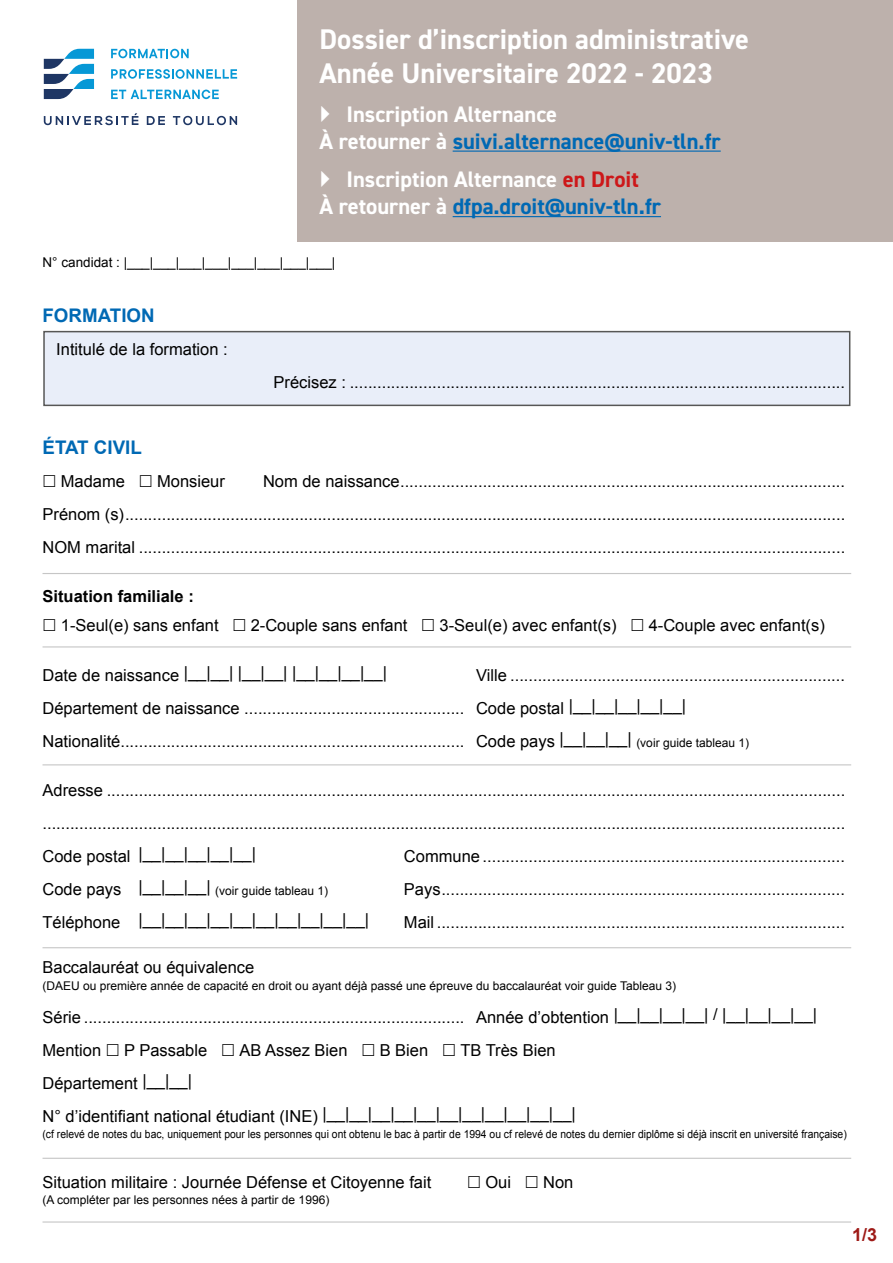
<style>
.page{position:relative;width:893px;height:1263px;background:#fff}
.page>*{position:absolute;margin:0;border:0;box-sizing:border-box;transform-origin:0 0}
.t1{font:700 28.5px/34.2px "DIN2014";color:#fff}
.t2{font:700 22.5px/27px "DIN2014";color:#fff}
.t3{font:700 18.75px "Arial";color:#0069b4}
.t4{font:700 18px "Arial";color:#9e1a17}
.t5{font:16.5px/33px "Arial";color:#000}
.t6{font:700 16.5px "Arial";color:#000}
.t7{font:13.5px "Arial";color:#000}
.t8{font:12px "Arial";color:#000}
.t9{font:11.25px "Arial";color:#000;scale:.92 1}
.s1{color:#0069b4}
.s2{color:#cd1719}
.s3{font-size:12px}
.s4{font-size:16.5px}
</style>
<div class="page">
<div style="left:43px;top:331px;width:807px;height:75px;background:#e9eef9;border:2px solid #575756"></div>
<hr style="left:43px;top:573px;width:808px;height:1px;background:#c6c6c6">
<hr style="left:43px;top:646px;width:808px;height:1px;background:#c6c6c6">
<hr style="left:43px;top:947px;width:808px;height:1px;background:#c6c6c6">
<hr style="left:43px;top:1158px;width:808px;height:1px;background:#c6c6c6">
<hr style="left:43px;top:1221px;width:808px;height:1px;background:#c6c6c6">
<hr style="left:43px;top:764px;width:808px;height:1px;background:#c6c6c6">
<svg style="left:111px;top:49px;width:78px;height:9px"></svg>
<svg style="left:111px;top:69px;width:126px;height:10px"></svg>
<svg style="left:111px;top:90px;width:108px;height:9px"></svg>
<svg style="left:44px;top:113px;width:94px;height:12px"></svg>
<svg style="left:147px;top:116px;width:18px;height:9px"></svg>
<svg style="left:173px;top:116px;width:64px;height:9px"></svg>
<svg style="left:44px;top:49px;width:50px;height:50px"></svg>
<div style="left:298px;top:0;width:595px;height:241px;background:#bdb1ac"></div>
<hr style="left:453px;top:151px;width:268px;height:1px;background:#0069b4">
<hr style="left:453px;top:216px;width:208px;height:1px;background:#0069b4">
<h1 class="t1" style="left:319px;top:22px;width:431px">Dossier d’inscription administrative<br>Année Universitaire 2022 - 2023</h1>
<h2 class="t2" style="left:319px;top:100px;width:403px;text-indent:27px">Inscription Alternance<br>À retourner à <span class="s1">suivi.alternance@univ-tln.fr</span></h2>
<h2 class="t2" style="left:319px;top:166px;width:343px;text-align:center">Inscription Alternance <span class="s2">en Droit<br></span>À retourner à <span class="s1">dfpa.droit@univ-tln.fr</span></h2>
<p class="t7" style="left:43px;top:253px;width:294px">N° candidat : |___|___|___|___|___|___|___|___|</p>
<p class="t3" style="left:43px;top:303px;width:114px">FORMATION</p>
<p class="t5" style="left:56px;top:333px;width:173px">Intitulé de la formation :</p>
<p class="t5" style="left:274px;top:366px;width:573px">Précisez : ............................................................................................................</p>
<p class="t3" style="left:43px;top:435px;width:101px">ÉTAT CIVIL</p>
<p class="t5" style="left:61px;top:465px;width:66px">Madame</p>
<p class="t5" style="left:157px;top:465px;width:69px">Monsieur</p>
<p class="t5" style="left:43px;top:465px;width:804px;text-align:justify;text-indent:221px">Nom de naissance.................................................................................................<br>Prénom (s).............................................................................................................................................................<br>NOM marital ..........................................................................................................................................................</p>
<p class="t6" style="left:43px;top:586px;width:153px">Situation familiale :</p>
<p class="t5" style="left:61px;top:609px;width:159px">1-Seul(e) sans enfant</p>
<p class="t5" style="left:251px;top:609px;width:158px">2-Couple sans enfant</p>
<p class="t5" style="left:440px;top:609px;width:178px">3-Seul(e) avec enfant(s)</p>
<p class="t5" style="left:649px;top:609px;width:178px">4-Couple avec enfant(s)</p>
<p class="t5" style="left:43px;top:655px;width:346px">Date de naissance |__|__| |__|__| |__|__|__|__|</p>
<p class="t5" style="left:43px;top:658px;width:804px;text-indent:433px">Ville .........................................................................<br>Département de naissance ................................................ Code postal |__|__|__|__|__|<br>Nationalité........................................................................... Code pays |__|__|__| <span class="s3">(voir guide tableau 1)</span></p>
<p class="t5" style="left:43px;top:774px;width:804px">Adresse ................................................................................................................................................................. ...............................................................................................................................................................................</p>
<p class="t5" style="left:43px;top:837px;width:215px">Code postal |__|__|__|__|__|</p>
<p class="t5" style="left:404px;top:840px;width:443px">Commune ...............................................................................</p>
<p class="t8" style="left:43px;top:883px;width:287px"><span class="s4">Code pays </span><sup>|__|__|__|</sup> (voir guide tableau 1)</p>
<p class="t5" style="left:404px;top:873px;width:443px">Pays........................................................................................</p>
<p class="t5" style="left:43px;top:903px;width:328px">Téléphone |__|__|__|__|__|__|__|__|__|__|</p>
<p class="t5" style="left:404px;top:906px;width:443px">Mail .........................................................................................</p>
<p class="t5" style="left:43px;top:951px;width:213px">Baccalauréat ou équivalence</p>
<p class="t8" style="left:43px;top:977px;width:635px">(DAEU ou première année de capacité en droit ou ayant déjà passé une épreuve du baccalauréat voir guide Tableau 3)</p>
<p class="t5" style="left:43px;top:1000px;width:776px">Série ................................................................................... Année d’obtention |__|__|__|__| / |__|__|__|__|<br>Mention</p>
<p class="t5" style="left:124px;top:1033px;width:85px">P Passable</p>
<p class="t5" style="left:239px;top:1033px;width:110px">AB Assez Bien</p>
<p class="t5" style="left:380px;top:1033px;width:50px">B Bien</p>
<p class="t5" style="left:460px;top:1033px;width:97px">TB Très Bien</p>
<p class="t5" style="left:43px;top:1066px;width:535px">Département |__|__|<br>N° d’identifiant national étudiant (INE) |__|__|__|__|__|__|__|__|__|__|__|</p>
<p class="t9" style="left:43px;top:1127px;width:876px">(cf relevé de notes du bac, uniquement pour les personnes qui ont obtenu le bac à partir de 1994 ou cf relevé de notes du dernier diplôme si déjà inscrit en université française)</p>
<p class="t5" style="left:43px;top:1165px;width:390px">Situation militaire : Journée Défense et Citoyenne fait</p>
<p class="t5" style="left:485px;top:1165px;width:27px">Oui</p>
<p class="t5" style="left:543px;top:1165px;width:32px">Non</p>
<p class="t8" style="left:43px;top:1192px;width:288px">(A compléter par les personnes nées à partir de 1996)</p>
<p class="t4" style="left:852px;top:1223px;width:27px">1/3</p>
</div>
